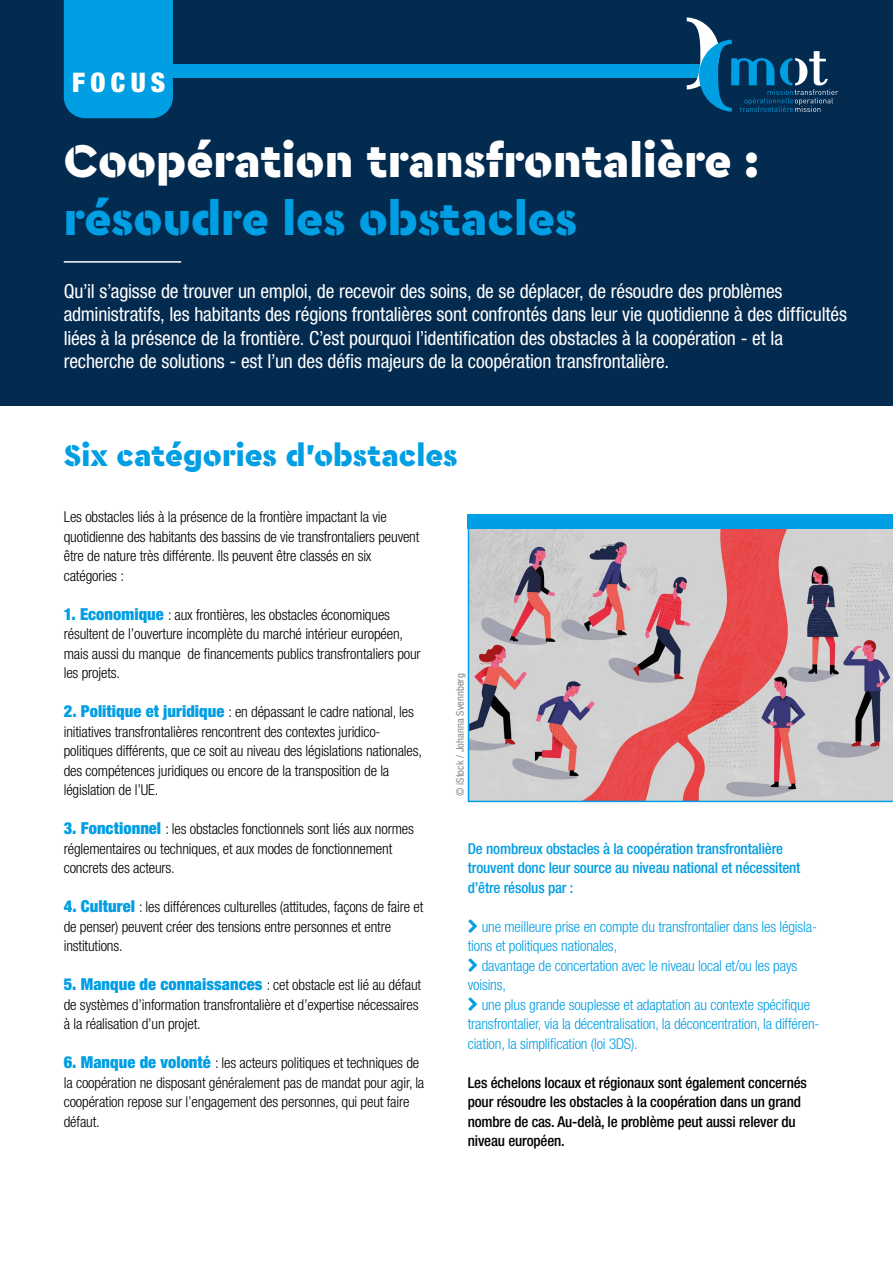
<style>
.page{position:relative;width:893px;height:1263px;background:#fff}
.page>*{position:absolute;margin:0;border:0;box-sizing:border-box;transform-origin:0 0}
.t1{font:900 48px "Cera Stencil PRO";color:#fff}
.t2{font:900 48px "Cera Stencil PRO";color:#009ee3}
.t3{font:900 31.5px "Cera Stencil PRO";color:#009ee3}
.t4{font:900 condensed 27px "Helvetica Neue LT Std";letter-spacing:.195em;color:#fff}
.t5{font:condensed 19.5px/23.4px "Helvetica Neue LT Std";letter-spacing:-.005em;color:#fff}
.t6{font:300 condensed 15px/19.5px "Helvetica Neue LT Std";letter-spacing:-.01em;color:#000}
.t7{font:300 condensed 15px/19.5px "Helvetica Neue LT Std";letter-spacing:-.01em;color:#009ee3}
.t8{font:500 condensed 15px/19.5px "Helvetica Neue LT Std";letter-spacing:-.01em;color:#000}
.t9{font:500 condensed 15px/19.5px "Helvetica Neue LT Std";letter-spacing:-.01em;color:#009ee3}
.t10{font:condensed 10.5px "Helvetica Neue LT Std";letter-spacing:.015em;color:#878786}
.s1{font-weight:900;font-size:16.5px;color:#009ee3}
</style>
<div class="page">
<div style="left:0;top:0;width:893px;height:405px;background:#032a4f"></div>
<div style="left:91px;top:64px;width:617px;height:14px;background:#009ee3"></div>
<div style="left:64px;top:0;width:109px;height:118px;background:#009ee3"></div>
<hr style="left:64px;top:261px;width:117px;height:2px;background:#fff">
<svg style="left:687px;top:17px;width:151px;height:95px"></svg>
<svg style="left:468px;top:529px;width:425px;height:273px;background:#c4a6aa"></svg>
<div style="left:468px;top:514px;width:425px;height:15px;background:#009ee3"></div>
<h3 class="t4" style="left:72px;top:65px;width:95px">FOCUS</h3>
<h1 class="t1" style="left:64px;top:129px;width:696px">Coopération transfrontalière :</h1>
<h1 class="t2" style="left:64px;top:187px;width:515px">résoudre les obstacles</h1>
<p class="t5" style="left:64px;top:279px;width:785px">Qu’il s’agisse de trouver un emploi, de recevoir des soins, de se déplacer, de résoudre des problèmes administratifs, les habitants des régions frontalières sont confrontés dans leur vie quotidienne à des difficultés liées à la présence de la frontière. C’est pourquoi l’identification des obstacles à la coopération - et la recherche de solutions - est l’un des défis majeurs de la coopération transfrontalière.</p>
<h2 class="t3" style="left:64px;top:435px;width:395px">Six catégories d’obstacles</h2>
<p class="t6" style="left:64px;top:507px;width:357px">Les obstacles liés à la présence de la frontière impactant la vie quotidienne des habitants des bassins de vie transfrontaliers peuvent être de nature très différente. Ils peuvent être classés en six catégories :</p>
<p class="t6" style="left:64px;top:604px;width:358px"><span class="s1">1. Economique</span> : aux frontières, les obstacles économiques résultent de l’ouverture incomplète du marché intérieur européen, mais aussi du manque de financements publics transfrontaliers pour les projets.</p>
<p class="t6" style="left:64px;top:702px;width:360px"><span class="s1">2. Politique et juridique</span> : en dépassant le cadre national, les initiatives transfrontalières rencontrent des contextes juridico&shy;politiques différents, que ce soit au niveau des législations nationales, des compétences juridiques ou encore de la transposition de la législation de l’UE.</p>
<p class="t6" style="left:64px;top:819px;width:352px"><span class="s1">3. Fonctionnel</span> : les obstacles fonctionnels sont liés aux normes réglementaires ou techniques, et aux modes de fonctionnement concrets des acteurs.</p>
<p class="t6" style="left:64px;top:897px;width:361px"><span class="s1">4. Culturel</span> : les différences culturelles (attitudes, façons de faire et de penser) peuvent créer des tensions entre personnes et entre institutions.</p>
<p class="t6" style="left:64px;top:975px;width:359px"><span class="s1">5. Manque de connaissances</span> : cet obstacle est lié au défaut de systèmes d’information transfrontalière et d’expertise nécessaires à la réalisation d’un projet.</p>
<p class="t6" style="left:64px;top:1053px;width:362px"><span class="s1">6. Manque de volonté</span> : les acteurs politiques et techniques de la coopération ne disposant généralement pas de mandat pour agir, la coopération repose sur l’engagement des personnes, qui peut faire défaut.</p>
<p class="t10" style="left:454px;top:796px;width:124px;rotate:-90deg">© iStock / Johanna Svennberg</p>
<p class="t9" style="left:468px;top:838px;width:334px">De nombreux obstacles à la coopération transfrontalière trouvent donc leur source au niveau national et nécessitent d’être résolus par :</p>
<p class="t7" style="left:468px;top:916px;width:351px;text-indent:14px">une meilleure prise en compte du transfrontalier dans les législa&shy;tions et politiques nationales,</p>
<p class="t7" style="left:468px;top:955px;width:331px;text-indent:14px">davantage de concertation avec le niveau local et/ou les pays voisins,</p>
<p class="t7" style="left:468px;top:994px;width:353px;text-indent:14px">une plus grande souplesse et adaptation au contexte spécifique transfrontalier, via la décentralisation, la déconcentration, la différen&shy;ciation, la simplification (loi 3DS).</p>
<p class="t8" style="left:468px;top:1072px;width:341px">Les échelons locaux et régionaux sont également concernés pour résoudre les obstacles à la coopération dans un grand nombre de cas. Au-delà, le problème peut aussi relever du niveau européen.</p>
</div>
